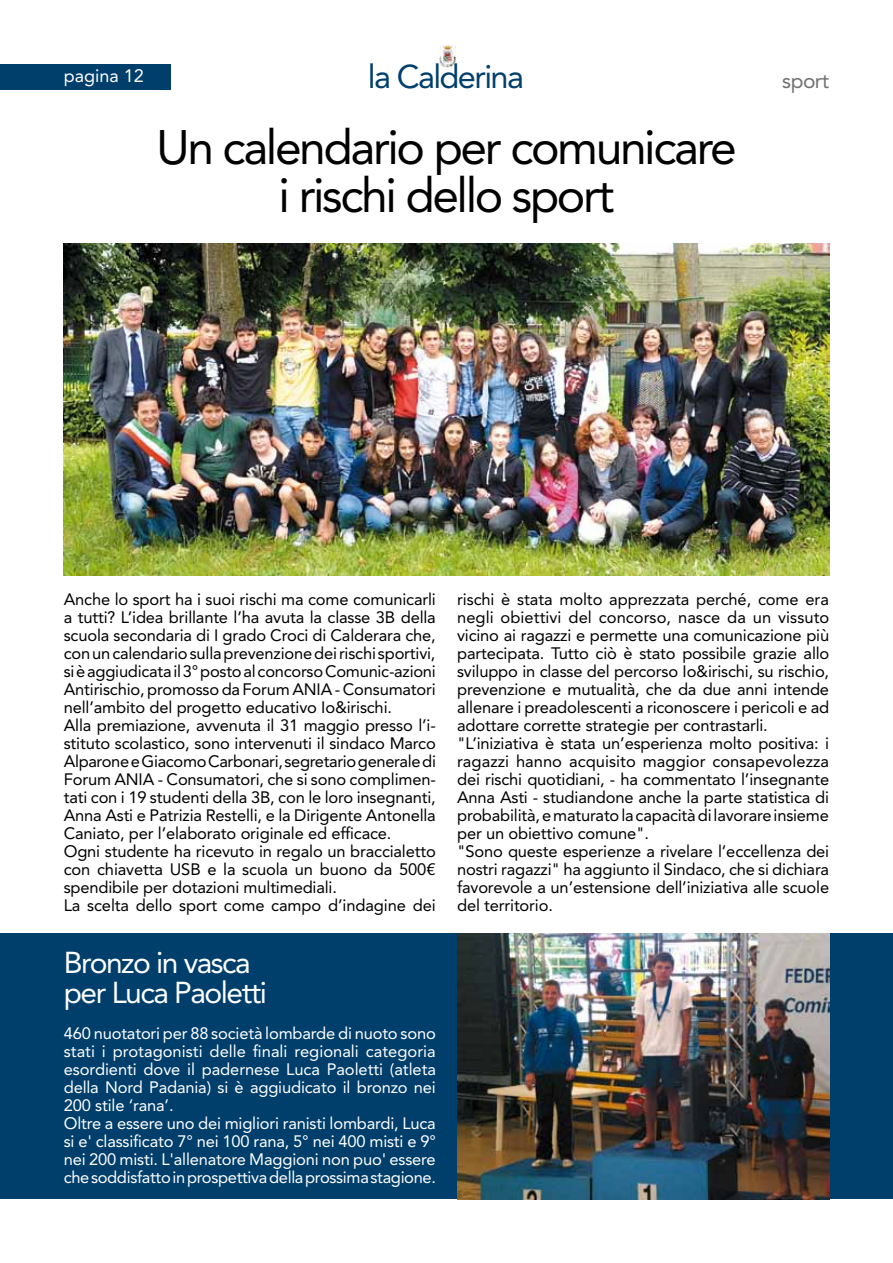
<style>
.page{position:relative;width:893px;height:1263px;background:#fff}
.page>*{position:absolute;margin:0;border:0;box-sizing:border-box;transform-origin:0 0}
.t1{font:48px/48px "Avenir LT Std";letter-spacing:-.05em;color:#000;text-align:center}
.t2{font:32.7px "Avenir LT Std";letter-spacing:-.05em;color:#003f6c}
.t3{font:30px/30px "Avenir LT Std";letter-spacing:-.05em;color:#fff}
.t4{font:21px "Avenir LT Std";letter-spacing:-.025em;color:#707172}
.t5{font:18px "Avenir LT Std";color:#fff}
.t6{font:16.5px/18px "Avenir LT Std";letter-spacing:-.01em;color:#000}
.t7{font:16.5px/18px "Avenir LT Std";letter-spacing:-.01em;color:#fff}
</style>
<div class="page">
<div style="left:0;top:933px;width:893px;height:266px;background:#003f6c"></div>
<img style="left:439px;top:45px;width:16px;height:22px">
<div style="left:0;top:64px;width:170px;height:25px;background:#003f6c"></div>
<img style="left:457px;top:933px;width:372px;height:266px">
<img style="left:64px;top:244px;width:765px;height:331px">
<p class="t5" style="left:64px;top:65px;width:82px">pagina 12</p>
<h2 class="t2" style="left:368px;top:58px;width:158px">la Calderina</h2>
<h1 class="t1" style="left:156px;top:124px;width:582px">Un calendario per comunicare i rischi dello sport</h1>
<p class="t4" style="left:782px;top:69px;width:48px">sport</p>
<p class="t6" style="left:64px;top:590px;width:374px">Anche lo sport ha i suoi rischi ma come comunicarli a tutti? L’idea brillante l’ha avuta la classe 3B della scuola secondaria di I grado Croci di Calderara che, con un calendario sulla prevenzione dei rischi sportivi, si è aggiudicata il 3° posto al concorso Comunic-azioni Antirischio, promosso da Forum ANIA - Consumatori nell’ambito del progetto educativo Io&amp;irischi.<br>Alla premiazione, avvenuta il 31 maggio presso l’i&shy;stituto scolastico, sono intervenuti il sindaco Marco Alparone e Giacomo Carbonari, segretario generale di Forum ANIA - Consumatori, che si sono complimen&shy;tati con i 19 studenti della 3B, con le loro insegnanti, Anna Asti e Patrizia Restelli, e la Dirigente Antonella Caniato, per l’elaborato originale ed efficace.<br>Ogni studente ha ricevuto in regalo un braccialetto con chiavetta USB e la scuola un buono da 500€ spendibile per dotazioni multimediali.<br>La scelta dello sport come campo d’indagine dei</p>
<p class="t6" style="left:457px;top:590px;width:374px">rischi è stata molto apprezzata perché, come era negli obiettivi del concorso, nasce da un vissuto vicino ai ragazzi e permette una comunicazione più partecipata. Tutto ciò è stato possibile grazie allo sviluppo in classe del percorso Io&amp;irischi, su rischio, prevenzione e mutualità, che da due anni intende allenare i preadolescenti a riconoscere i pericoli e ad adottare corrette strategie per contrastarli. "L’iniziativa è stata un’esperienza molto positiva: i ragazzi hanno acquisito maggior consapevolezza dei rischi quotidiani, - ha commentato l’insegnante Anna Asti - studiandone anche la parte statistica di probabilità, e maturato la capacità di lavorare insieme per un obiettivo comune".<br>"Sono queste esperienze a rivelare l’eccellenza dei nostri ragazzi" ha aggiunto il Sindaco, che si dichiara favorevole a un’estensione dell’iniziativa alle scuole del territorio.</p>
<h3 class="t3" style="left:64px;top:948px;width:205px">Bronzo in vasca per Luca Paoletti</h3>
<p class="t7" style="left:64px;top:1024px;width:374px">460 nuotatori per 88 società lombarde di nuoto sono stati i protagonisti delle finali regionali categoria esordienti dove il padernese Luca Paoletti (atleta della Nord Padania) si è aggiudicato il bronzo nei 200 stile ‘rana’.<br>Oltre a essere uno dei migliori ranisti lombardi, Luca si e' classificato 7° nei 100 rana, 5° nei 400 misti e 9° nei 200 misti. L'allenatore Maggioni non puo' essere che soddisfatto in prospettiva della prossima stagione.</p>
</div>
